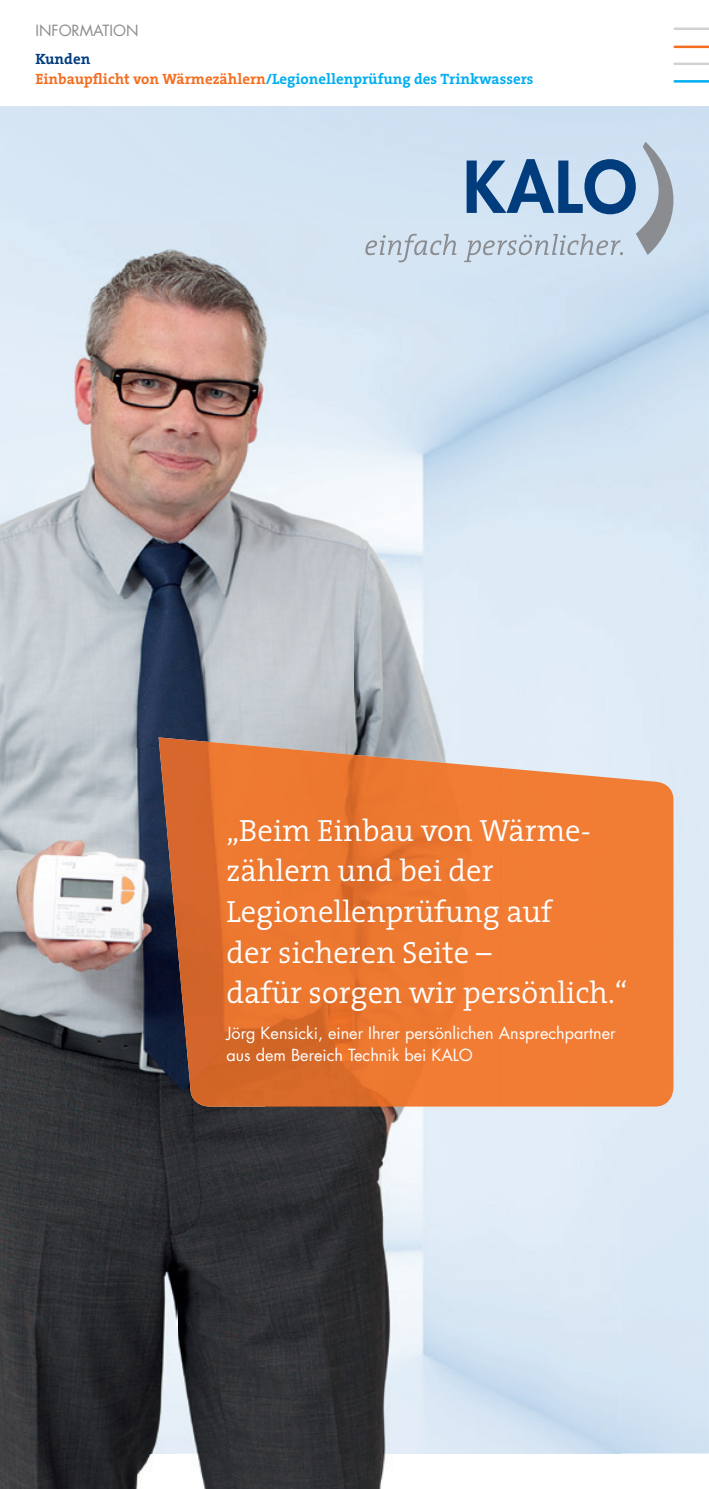
<style>
.page{position:relative;width:709px;height:1489px;background:#fff}
.page>*{position:absolute;margin:0;border:0;box-sizing:border-box;transform-origin:0 0}
.t1{font:300 30.75px/40.5px "The Serif";color:#fff}
.t2{font:16.25px/21.8px "Futura LT";color:#fff}
.t3{font:700 15px/20px "The Serif";color:#00aeef}
.t4{font:15px "Futura LT";color:#8a8c8f}
.s1{color:#013c7d}
.s2{color:#f36e21}
</style>
<div class="page">
<img style="left:0;top:106px;width:709px;height:642px">
<img style="left:0;top:1453px;width:709px;height:35px">
<img style="left:0;top:748px;width:177px;height:705px">
<div style="left:502px;top:748px;width:207px;height:88px;background:#deebf6"></div>
<img style="left:621px;top:836px;width:88px;height:617px">
<img style="left:177px;top:1033px;width:88px;height:420px">
<img style="left:265px;top:1106px;width:356px;height:347px">
<svg style="left:365px;top:234px;width:91px;height:28px"></svg>
<svg style="left:464px;top:142px;width:220px;height:120px"></svg>
<hr style="left:674px;top:80px;width:35px;height:3px;background:#00aeef">
<hr style="left:674px;top:46px;width:35px;height:2px;background:#f36e21">
<hr style="left:674px;top:27px;width:35px;height:3px;background:#d1d2d4">
<hr style="left:674px;top:63px;width:35px;height:2px;background:#d1d2d4">
<img style="left:159px;top:737px;width:343px;height:296px">
<div style="left:501px;top:768px;width:172px;height:338px;background:#f17c33"></div>
<img style="left:185px;top:1032px;width:317px;height:74px">
<p class="t4" style="left:35px;top:21px;width:105px">INFORMATION</p>
<p class="t3" style="left:35px;top:48px;width:499px"><span class="s1">Kunden<br></span><span class="s2">Einbaupflicht von Wärmezählern</span>/Legionellenprüfung des Trinkwassers</p>
<p class="t1" style="left:226px;top:809px;width:402px">„Beim Einbau von Wärme&shy;zählern und bei der<br>Legio nellenprüfung auf<br>der sicheren Seite –<br>dafür sorgen wir persönlich.“</p>
<p class="t2" style="left:226px;top:1022px;width:390px">Jörg Kensicki, einer Ihrer persönlichen Ansprechpartner aus dem Bereich Technik bei KALO</p>
</div>
